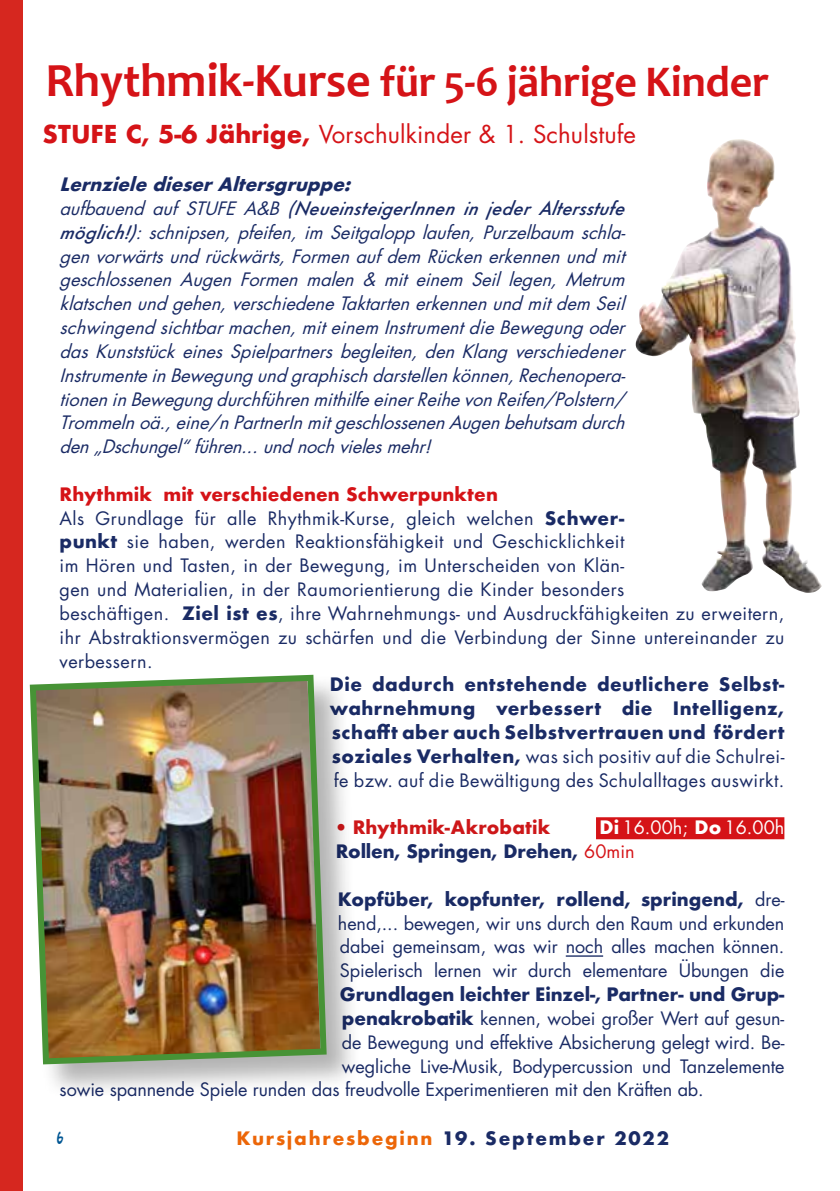
<style>
.page{position:relative;width:840px;height:1191px;background:#fff}
.page>*{position:absolute;margin:0;border:0;box-sizing:border-box;transform-origin:0 0}
.t1{font:700 44px "Candara";letter-spacing:-.005em;color:#d51317}
.t2{font:24px "Futura";letter-spacing:.005em;color:#d51317}
.t3{font:italic 18px/23.8px "Futura";color:#1a2b65}
.t4{font:18px/23.8px "Futura";letter-spacing:.025em;color:#1a2b65}
.t5{font:700 18px/23.8px "Futura";color:#1a2b65;text-align:justify}
.t6{font:18px "Futura";letter-spacing:-.005em;color:#1a2b65}
.t7{font:700 18px "Futura";letter-spacing:.1em;color:#ec6608}
.t8{font:700 18px "Futura";letter-spacing:.005em;color:#cd1719}
.t9{font:18px "Inkpen 2 Script";color:#005693}
.s1{font-size:48px}
.s2{font-weight:700}
.s3{font-weight:500}
.s4{font-weight:700;color:#d51317}
.s5{font-weight:400}
.s6{color:#fff}
.s7{font-weight:400;color:#fff}
.s8{font-weight:400;color:#d51317}
.s9{color:#1a2b65}
</style>
<div class="page">
<div style="left:0;top:0;width:23px;height:1191px;background:#d6271f"></div>
<div style="left:595px;top:817px;width:189px;height:22px;background:#d51317"></div>
<hr style="left:565px;top:955px;width:37px;height:1px;background:#1a2b65">
<div style="left:28px;top:673px;width:334px;height:426px;background:#000;opacity:.3"></div>
<img style="left:28px;top:673px;width:301px;height:394px">
<img style="left:635px;top:139px;width:186px;height:454px">
<h1 class="t1" style="left:45px;top:54px;width:724px"><span class="s1">Rhythmik-Kurse</span> für 5-6 jährige Kinder</h1>
<h2 class="t2" style="left:43px;top:118px;width:594px"><span class="s2">STUFE C, 5-6 Jährige,</span> Vorschulkinder &amp; 1. Schulstufe</h2>
<p class="t3" style="left:59px;top:172px;width:572px"><span class="s2">LernzieledieserAltersgruppe:<br></span>aufbauend auf STUFE A&amp;B <span class="s3">(NeueinsteigerInnen in jeder Altersstufe möglich!)</span>:schnipsen,pfeifen,im Seitgalopplaufen,Purzelbaum schla&shy;genvorwärtsundrückwärts,Formenaufdem Rückenerkennenundmit geschlossenen Augen Formen malen &amp; mit einem Seil legen, Metrum klatschenundgehen,verschiedeneTaktartenerkennenundmitdem Seil schwingendsichtbarmachen,miteinem InstrumentdieBewegungoder das Kunststück eines Spielpartners begleiten, den Klang verschiedener InstrumenteinBewegungundgraphischdarstellenkönnen,Rechenopera&shy;tioneninBewegungdurchführenmithilfeeinerReihevonReifen/Polstern/ Trommelnoä.,eine/nPartnerInmitgeschlossenenAugenbehutsam durch den„Dschungel“führen...undnochvielesmehr!</p>
<p class="t4" style="left:60px;top:482px;width:726px"><span class="s4">Rhythmik mit verschiedenen Schwerpunkten<br></span>Als Grundlage für alle Rhythmik-Kurse, gleich welchen <span class="s2">Schwer-<br>punkt</span> sie haben, werden Reaktionsfähigkeit und Geschicklichkeit<br>im Hören und Tasten, in der Bewegung, im Unterscheiden von Klän-<br>gen und Materialien, in der Raumorientierung die Kinder besonders<br>beschäftigen. <span class="s2">Ziel ist es</span>, ihre Wahrnehmungs- und Ausdruckfähigkeiten zu erweitern, ihr Abstraktionsvermögen zu schärfen und die Verbindung der Sinne untereinander zu verbessern.</p>
<p class="t5" style="left:330px;top:672px;width:456px">Die dadurch entstehende deutlichere Selbst&shy;wahrnehmung verbessert die Intelligenz, schafft aber auch Selbstvertrauen und fördert soziales Verhalten, <span class="s5">was sich positiv auf die Schulrei&shy;fe bzw. auf die Bewältigung des Schulalltages auswirkt.</span></p>
<p class="t8" style="left:336px;top:814px;width:216px"><span class="s5">•</span> Rhythmik-Akrobatik</p>
<p class="t5" style="left:336px;top:815px;width:450px;text-indent:263px"><span class="s6">Di</span> <span class="s7">16.00h;</span> <span class="s6">Do</span> <span class="s7">16.00h<br></span>Rollen, Springen, Drehen, <span class="s8">60min</span></p>
<p class="t4" style="left:338px;top:887px;width:448px;text-align:justify"><span class="s2">Kopfüber, kopfunter, rollend, springend,</span> dre&shy;hend,... bewegen, wir uns durch den Raum und erkunden dabei gemeinsam, was wir noch alles machen können.<br>Spielerisch lernen wir durch elementare Übungen die</p>
<p class="t5" style="left:340px;top:982px;width:446px">Grundlagen leichter Einzel-, Partner- und Grup-</p>
<p class="t6" style="left:342px;top:1005px;width:443px"><span class="s2">penakrobatik</span> kennen, wobei großer Wert auf gesun-</p>
<p class="t6" style="left:342px;top:1029px;width:444px">de Bewegung und effektive Absicherung gelegt wird. Be-</p>
<p class="t6" style="left:342px;top:1053px;width:443px">wegliche Live-Musik, Bodypercussion und Tanzelemente</p>
<p class="t6" style="left:60px;top:1077px;width:645px">sowie spannende Spiele runden das freudvolle Experimentieren mit den Kräften ab.</p>
<p class="t9" style="left:57px;top:1128px;width:8px">6</p>
<p class="t7" style="left:236px;top:1125px;width:433px">Kursjahresbeginn <span class="s9">19. September 2022</span></p>
</div>
